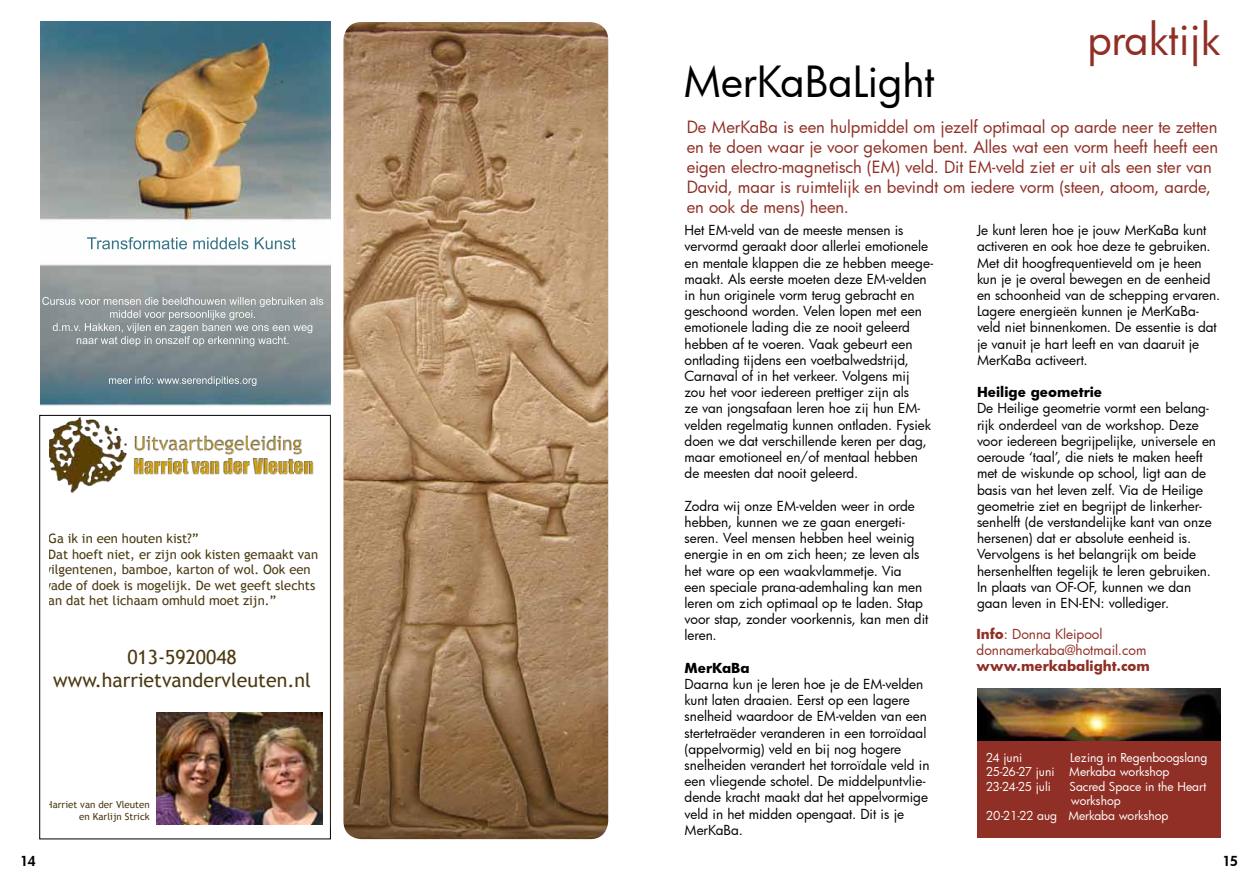
<style>
.page{position:relative;width:1259px;height:893px;background:#fff}
.page>*{position:absolute;margin:0;border:0;box-sizing:border-box;transform-origin:0 0}
.t1{font:42px "Futura";color:#000}
.t2{font:42px "Futura";color:#902f25}
.t3{font:19.5px/23.4px "Trebuchet MS";color:#4b3912;text-align:center}
.t4{font:16.5px/19.8px "Futura";color:#902f25}
.t5{font:13.5px/16.2px "Futura";color:#000}
.t6{font:13.5px/16.2px "Futura";color:#902f25}
.t7{font:700 13.5px "Futura";color:#000}
.t8{font:700 13.5px "Futura";color:#902f25}
.t9{font:800 13.5px "Futura";color:#000}
.t10{font:13.05px/15.6px "Trebuchet MS";color:#4b3912}
.t11{font:12px/14.4px "Futura";color:#fff}
.t12{font:9.75px/12.3px "Trebuchet MS";color:#4b3912;text-align:right}
.s1{font-weight:700}
</style>
<div class="page">
<img style="left:40px;top:21px;width:290px;height:385px">
<img style="left:87px;top:237px;width:209px;height:12px">
<img style="left:42px;top:297px;width:183px;height:8px">
<img style="left:238px;top:297px;width:85px;height:8px">
<img style="left:119px;top:310px;width:133px;height:9px">
<img style="left:53px;top:323px;width:172px;height:8px">
<img style="left:264px;top:325px;width:48px;height:8px">
<img style="left:115px;top:336px;width:133px;height:8px">
<img style="left:249px;top:336px;width:37px;height:10px">
<img style="left:109px;top:378px;width:23px;height:6px">
<img style="left:135px;top:376px;width:121px;height:10px">
<img style="left:156px;top:712px;width:166px;height:113px">
<img style="left:49px;top:418px;width:265px;height:75px">
<hr style="left:330px;top:415px;width:1px;height:411px;background:#4b3912">
<img style="left:343px;top:22px;width:265px;height:817px">
<img style="left:977px;top:688px;width:243px;height:53px">
<div style="left:977px;top:741px;width:243px;height:97px;background:#902f25"></div>
<p class="t10" style="left:41px;top:531px;width:278px">“Ga ik in een houten kist?”<br>“Dat hoeft niet, er zijn ook kisten gemaakt van wilgentenen, bamboe, karton of wol. Ook een wade of doek is mogelijk. De wet geeft slechts aan dat het lichaam omhuld moet zijn.”</p>
<h2 class="t3" style="left:53px;top:645px;width:259px">013-5920048 www.harrietvandervleuten.nl</h2>
<p class="t12" style="left:46px;top:798px;width:105px">Harriet van der Vleuten en Karlijn Strick</p>
<h1 class="t2" style="left:1087px;top:11px;width:135px">praktijk</h1>
<h1 class="t1" style="left:683px;top:53px;width:252px">MerKaBaLight</h1>
<p class="t4" style="left:686px;top:117px;width:533px">De MerKaBa is een hulpmiddel om jezelf optimaal op aarde neer te zetten en te doen waar je voor gekomen bent. Alles wat een vorm heeft heeft een eigen electro-magnetisch (EM) veld. Dit EM-veld ziet er uit als een ster van David, maar is ruimtelijk en bevindt om iedere vorm (steen, atoom, aarde, en ook de mens) heen.</p>
<p class="t5" style="left:977px;top:222px;width:245px">Je kunt leren hoe je jouw MerKaBa kunt activeren en ook hoe deze te gebruiken.<br>Met dit hoogfrequentieveld om je heen kun je je overal bewegen en de eenheid en schoonheid van de schepping ervaren.<br>Lagere energieën kunnen je MerKaBa&shy;veld niet binnenkomen. De essentie is dat je vanuit je hart leeft en van daaruit je MerKaBa activeert.</p>
<p class="t7" style="left:977px;top:383px;width:127px">Heilige geometrie</p>
<p class="t5" style="left:977px;top:400px;width:241px">De Heilige geometrie vormt een belang&shy;rijk onderdeel van de workshop. Deze voor iedereen begrijpelijke, universele en oeroude ‘taal’, die niets te maken heeft met de wiskunde op school, ligt aan de basis van het leven zelf. Via de Heilige geometrie ziet en begrijpt de linkerher&shy;senhelft (de verstandelijke kant van onze hersenen) dat er absolute eenheid is.<br>Vervolgens is het belangrijk om beide hersenhelften tegelijk te leren gebruiken.<br>In plaats van OF-OF, kunnen we dan gaan leven in EN-EN: vollediger.</p>
<p class="t6" style="left:976px;top:625px;width:171px"><span class="s1">Info</span>: Donna Kleipool donnamerkaba@hotmail.com</p>
<p class="t8" style="left:976px;top:656px;width:175px">www.merkabalight.com</p>
<p class="t5" style="left:684px;top:222px;width:250px">Het EM-veld van de meeste mensen is vervormd geraakt door allerlei emotionele en mentale klappen die ze hebben meege&shy;maakt. Als eerste moeten deze EM-velden in hun originele vorm terug gebracht en geschoond worden. Velen lopen met een emotionele lading die ze nooit geleerd hebben af te voeren. Vaak gebeurt een ontlading tijdens een voetbalwedstrijd, Carnaval of in het verkeer. Volgens mij zou het voor iedereen prettiger zijn als<br>ze van jongsafaan leren hoe zij hun EM&shy;velden regelmatig kunnen ontladen. Fysiek doen we dat verschillende keren per dag, maar emotioneel en/of mentaal hebben de meesten dat nooit geleerd.</p>
<p class="t5" style="left:684px;top:497px;width:245px">Zodra wij onze EM-velden weer in orde hebben, kunnen we ze gaan energeti&shy;seren. Veel mensen hebben heel weinig energie in en om zich heen; ze leven als het ware op een waakvlammetje. Via<br>een speciale prana-ademhaling kan men leren om zich optimaal op te laden. Stap voor stap, zonder voorkennis, kan men dit leren.</p>
<p class="t7" style="left:684px;top:658px;width:67px">MerKaBa</p>
<p class="t5" style="left:684px;top:676px;width:246px">Daarna kun je leren hoe je de EM-velden kunt laten draaien. Eerst op een lagere snelheid waardoor de EM-velden van een stertetraëder veranderen in een torroïdaal (appelvormig) veld en bij nog hogere snelheiden verandert het torroïdale veld in een vliegende schotel. De middelpuntvlie&shy;dende kracht maakt dat het appelvormige veld in het midden opengaat. Dit is je MerKaBa.</p>
<p class="t11" style="left:986px;top:750px;width:223px;text-indent:84px">Lezing in Regenboogslang<br>25-26-27 juni Merkaba workshop<br>23-24-25 juli</p>
<p class="t11" style="left:986px;top:750px;width:38px">24 juni</p>
<p class="t11" style="left:1069px;top:779px;width:138px">Sacred Space in the Heart</p>
<p class="t11" style="left:1071px;top:793px;width:51px">workshop</p>
<p class="t11" style="left:986px;top:808px;width:184px">20-21-22 aug Merkaba workshop</p>
<p class="t9" style="left:20px;top:852px;width:17px">14</p>
<p class="t9" style="left:1222px;top:852px;width:17px">15</p>
</div>
